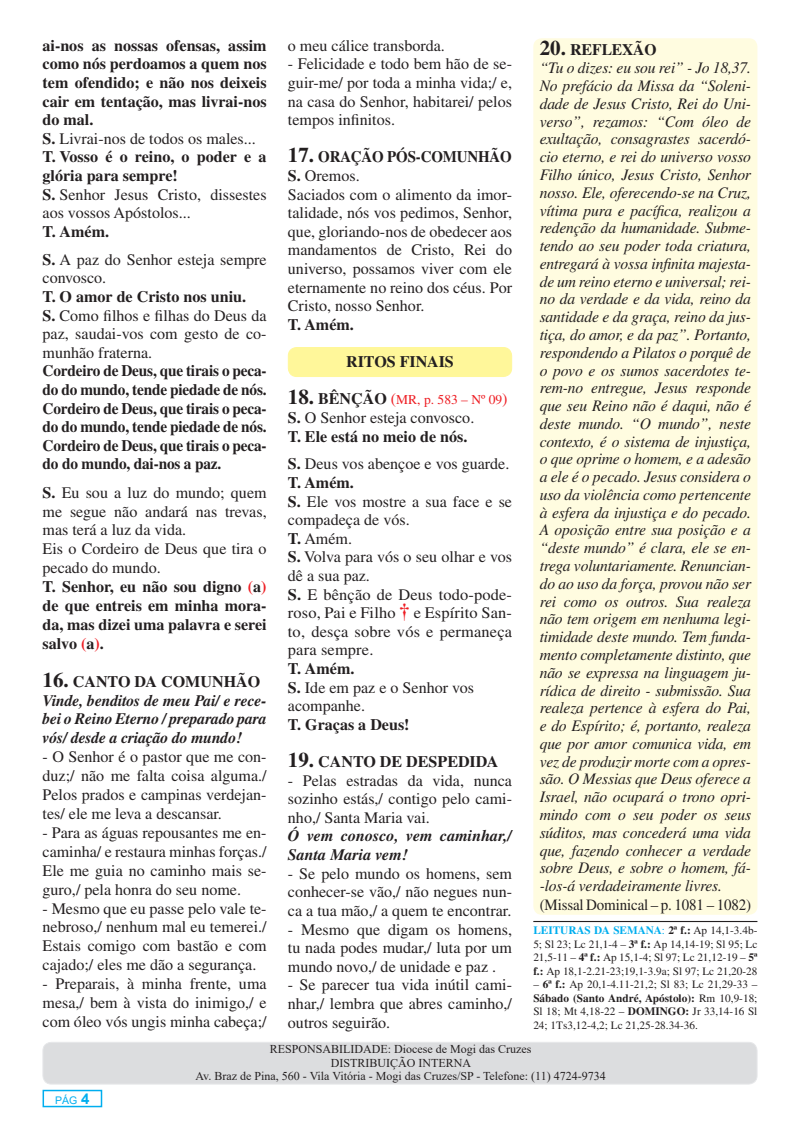
<style>
.page{position:relative;width:800px;height:1127px;background:#fff}
.page>*{position:absolute;margin:0;border:0;box-sizing:border-box;transform-origin:0 0}
.t1{font:16.05px/18.6px "Times";color:#231f20;text-align:justify}
.t2{font:italic 16.05px/17.9px "Times";letter-spacing:-.01em;color:#231f20}
.t3{font:700 16.05px/18.6px "Times";color:#231f20}
.t4{font:700 16.05px/18.6px "Times";color:#231f20;text-align:justify;scale:.95 1}
.t5{font:italic 700 16.05px/18.9px "Times";letter-spacing:-.01em;color:#231f20}
.t6{font:15.75px "Times";letter-spacing:-.01em;color:#231f20;scale:.95 1}
.t7{font:13.5px "Times";color:#ee1d23}
.t8{font:12px/13.5px "Times New Roman";color:#231f20;text-align:center}
.t9{font:11.25px/13.5px "Times";color:#231f20;text-align:justify}
.t10{font:10.5px "Arial";color:#00aeef}
.s1{font-weight:400}
.s2{font-weight:700}
.s3{font-weight:700;color:#ee1d23}
.s4{font-style:normal;font-size:21px}
.s5{font-style:normal}
.s6{font-weight:700;font-size:21px}
.s7{font-weight:700;font-size:21px;color:#231f20}
.s8{font-weight:700;font-size:16.05px;color:#231f20}
.s9{font-size:16.05px}
.s10{font-weight:700;font-size:21px;color:#ee1d23}
.s11{font-size:21px}
.s12{font-weight:700;font-style:normal;font-size:21px}
.s13{font-weight:700;font-style:normal}
.s14{font-weight:700;color:#00aeef}
.s15{color:#00aeef}
.s16{font-weight:700;font-size:15px}
</style>
<div class="page">
<div style="left:43px;top:1090px;width:59px;height:17px;border:2px solid #00aeef"></div>
<div style="left:533px;top:38px;width:224px;height:877px;background:#fffce0;border-radius:9px"></div>
<div style="left:288px;top:347px;width:223px;height:29px;background:#fff79a;border-radius:9px"></div>
<div style="left:288px;top:347px;width:224px;height:30px;border:1px solid #fff79a;border-radius:9px"></div>
<div style="left:43px;top:1042px;width:713px;height:42px;background:#dcdddf;border-radius:9px"></div>
<div style="left:43px;top:1042px;width:714px;height:42px;border:1px solid #e6e7e9;border-radius:9px"></div>
<hr style="left:533px;top:921px;width:224px;height:1px;background:#231f20">
<p class="t3" style="left:43px;top:36px;width:225px">ai-nos as nossas ofensas, assim como nós perdoamos a quem nos tem ofendido; e não nos deixeis cair em tentação, mas livrai-nos do mal.<br>S. <span class="s1">Livrai-nos de todos os males...<br></span>T. Vosso é o reino, o poder e a glória para sempre!<br>S. <span class="s1">Senhor Jesus Cristo, dissestes aos vossos Apóstolos...</span></p>
<p class="t1" style="left:43px;top:217px;width:225px;line-height:27.9px"><span class="s2">T. Amém.<br>S.</span> A paz do Senhor esteja sempre</p>
<p class="t1" style="left:43px;top:269px;width:65px">convosco.</p>
<p class="t1" style="left:43px;top:287px;width:225px;text-align:left"><span class="s2">T. O amor de Cristo nos uniu.<br>S.</span> Como filhos e filhas do Deus da paz, saudai-vos com gesto de co&shy;munhão fraterna.</p>
<p class="t4" style="left:43px;top:361px;width:237px">Cordeiro de Deus, que tirais o peca&shy;do do mundo, tende piedade de nós.<br>Cordeiro de Deus, que tirais o peca&shy;do do mundo, tende piedade de nós.<br>Cordeiro de Deus, que tirais o peca&shy;do do mundo, dai-nos a paz.</p>
<p class="t1" style="left:43px;top:483px;width:225px;text-align:left"><span class="s2">S.</span> Eu sou a luz do mundo; quem me segue não andará nas trevas, mas terá a luz da vida.<br>Eis o Cordeiro de Deus que tira o pecado do mundo.<br><span class="s2">T. Senhor, eu não sou digno</span> <span class="s3">(</span><span class="s2">a</span><span class="s3">) </span><span class="s2">de que entreis em minha mora&shy;da, mas dizei uma palavra e serei salvo</span> <span class="s3">(</span><span class="s2">a</span><span class="s3">)</span><span class="s2">.</span></p>
<p class="t5" style="left:43px;top:671px;width:225px"><span class="s4">16.</span> <span class="s5">CANTO DA COMUNHÃO<br></span>Vinde, benditos de meu Pai/ e rece&shy;bei o Reino Eterno / preparado para vós/ desde a criação do mundo!</p>
<p class="t1" style="left:43px;top:747px;width:225px">- O Senhor é o pastor que me con&shy;duz;/ não me falta coisa alguma./ Pelos prados e campinas verdejan&shy;tes/ ele me leva a descansar.</p>
<p class="t1" style="left:43px;top:823px;width:225px">- Para as águas repousantes me en&shy;caminha/ e restaura minhas forças./ Ele me guia no caminho mais se&shy;guro,/ pela honra do seu nome.</p>
<p class="t1" style="left:43px;top:898px;width:225px">- Mesmo que eu passe pelo vale te&shy;nebroso,/ nenhum mal eu temerei./ Estais comigo com bastão e com cajado;/ eles me dão a segurança.</p>
<p class="t1" style="left:43px;top:974px;width:225px">- Preparais, à minha frente, uma mesa,/ bem à vista do inimigo,/ e com óleo vós ungis minha cabeça;/</p>
<p class="t1" style="left:288px;top:36px;width:158px">o meu cálice transborda.</p>
<p class="t1" style="left:288px;top:55px;width:225px">- Felicidade e todo bem hão de se&shy;guir-me/ por toda a minha vida;/ e, na casa do Senhor, habitarei/ pelos tempos infinitos.</p>
<p class="t1" style="left:288px;top:148px;width:225px;text-align:left"><span class="s6">17.</span> <span class="s2">ORAÇÃO PÓS-COMUNHÃO<br>S.</span> Oremos.<br>Saciados com o alimento da imor&shy;talidade, nós vos pedimos, Senhor, que, gloriando-nos de obedecer aos mandamentos de Cristo, Rei do universo, possamos viver com ele eternamente no reino dos céus. Por<br>Cristo, nosso Senhor.</p>
<p class="t3" style="left:288px;top:315px;width:67px">T. Amém.</p>
<p class="t3" style="left:346px;top:352px;width:109px">RITOS FINAIS</p>
<p class="t7" style="left:288px;top:392px;width:221px"><span class="s7">18.</span> <span class="s8">BÊNÇÃO</span> <span class="s9">(</span>MR, p. 583 – Nº 09<span class="s9">)</span></p>
<p class="t3" style="left:288px;top:408px;width:188px">S. <span class="s1">O Senhor esteja convosco.<br></span>T. Ele está no meio de nós.</p>
<p class="t1" style="left:288px;top:455px;width:225px;text-align:left"><span class="s2">S.</span> Deus vos abençoe e vos guarde.<br><span class="s2">T. Amém.<br>S.</span> Ele vos mostre a sua face e se compadeça de vós.<br><span class="s2">T.</span> Amém.<br><span class="s2">S.</span> Volva para vós o seu olhar e vos dê a sua paz.<br><span class="s2">S.</span> E bênção de Deus todo-pode&shy;roso, Pai e Filho <span class="s10">†</span> e Espírito San&shy;to, desça sobre vós e permaneça para sempre.</p>
<p class="t1" style="left:288px;top:659px;width:188px;text-align:left"><span class="s2">T. Amém.<br>S.</span> Ide em paz e o Senhor vos acompanhe.</p>
<p class="t3" style="left:288px;top:715px;width:123px">T. Graças a Deus!</p>
<p class="t3" style="left:288px;top:752px;width:212px"><span class="s11">19.</span> CANTO DE DESPEDIDA</p>
<p class="t1" style="left:288px;top:771px;width:225px">- Pelas estradas da vida, nunca sozinho estás,/ contigo pelo cami&shy;nho,/ Santa Maria vai.</p>
<p class="t5" style="left:288px;top:826px;width:225px">Ó vem conosco, vem caminhar,/<br>Santa Maria vem!</p>
<p class="t1" style="left:288px;top:864px;width:225px">- Se pelo mundo os homens, sem conhecer-se vão,/ não negues nun&shy;ca a tua mão,/ a quem te encontrar.</p>
<p class="t1" style="left:288px;top:920px;width:225px">- Mesmo que digam os homens, tu nada podes mudar,/ luta por um mundo novo,/ de unidade e paz .</p>
<p class="t1" style="left:288px;top:975px;width:225px">- Se parecer tua vida inútil cami&shy;nhar,/ lembra que abres caminho,/ outros seguirão.</p>
<p class="t2" style="left:539px;top:40px;width:213px"><span class="s12">20.</span> <span class="s13">REFLEXÃO<br></span>“Tu o dizes: eu sou rei” - Jo 18,37.<br>No prefácio da Missa da “Soleni&shy;dade de Jesus Cristo, Rei do Uni&shy;verso”, rezamos: “Com óleo de exultação, consagrastes sacerdó&shy;cio eterno, e rei do universo vosso<br>Filho único, Jesus Cristo, Senhor nosso. Ele, oferecendo-se na Cruz, vítima pura e pacífica, realizou a redenção da humanidade. Subme&shy;tendo ao seu poder toda criatura, entregará à vossa infinita majesta&shy;de um reino eterno e universal; rei&shy;no da verdade e da vida, reino da santidade e da graça, reino da jus&shy;tiça, do amor, e da paz”. Portanto, respondendo a Pilatos o porquê de o povo e os sumos sacerdotes te&shy;rem-no entregue, Jesus responde que seu Reino não é daqui, não é deste mundo. “O mundo”, neste contexto, é o sistema de injustiça, o que oprime o homem, e a adesão a ele é o pecado. Jesus considera o uso da violência como pertencente à esfera da injustiça e do pecado.<br>A oposição entre sua posição e a “deste mundo” é clara, ele se en&shy;trega voluntariamente. Renuncian&shy;do ao uso da força, provou não ser rei como os outros. Sua realeza não tem origem em nenhuma legi&shy;timidade deste mundo. Tem funda&shy;mento completamente distinto, que não se expressa na linguagem ju&shy;rídica de direito - submissão. Sua realeza pertence à esfera do Pai, e do Espírito; é, portanto, realeza que por amor comunica vida, em vez de produzir morte com a opres&shy;são. O Messias que Deus oferece a<br>Israel, não ocupará o trono opri&shy;mindo com o seu poder os seus súditos, mas concederá uma vida que, fazendo conhecer a verdade sobre Deus, e sobre o homem, fá--los-á verdadeiramente livres.</p>
<p class="t6" style="left:539px;top:895px;width:224px">(Missal Dominical – p. 1081 – 1082)</p>
<p class="t9" style="left:533px;top:924px;width:225px"><span class="s14">LEITURAS DA SEMANA</span><span class="s15">:</span> <span class="s2">2ª f.:</span> Ap 14,1-3.4b-5; Sl 23; Lc 21,1-4 – <span class="s2">3ª f.:</span> Ap 14,14-19; Sl 95; Lc 21,5-11 – <span class="s2">4ª f.:</span> Ap 15,1-4; Sl 97; Lc 21,12-19 – <span class="s2">5ª f.:</span> Ap 18,1-2.21-23;19,1-3.9a; Sl 97; Lc 21,20-28</p>
<p class="t9" style="left:533px;top:978px;width:225px">– <span class="s2">6ª f.:</span> Ap 20,1-4.11-21,2; Sl 83; Lc 21,29-33 – <span class="s2">Sábado (Santo André, Apóstolo):</span> Rm 10,9-18; Sl 18; Mt 4,18-22 – <span class="s2">DOMINGO:</span> Jr 33,14-16 Sl 24; 1Ts3,12-4,2; Lc 21,25-28.34-36.</p>
<p class="t10" style="left:55px;top:1093px;width:36px">PÁG <span class="s16">4</span></p>
<p class="t8" style="left:195px;top:1042px;width:412px">RESPONSABILIDADE: Diocese de Mogi das Cruzes<br>DISTRIBUIÇÃO INTERNA<br>Av. Braz de Pina, 560 - Vila Vitória - Mogi das Cruzes/SP - Telefone: (11) 4724-9734</p>
</div>
